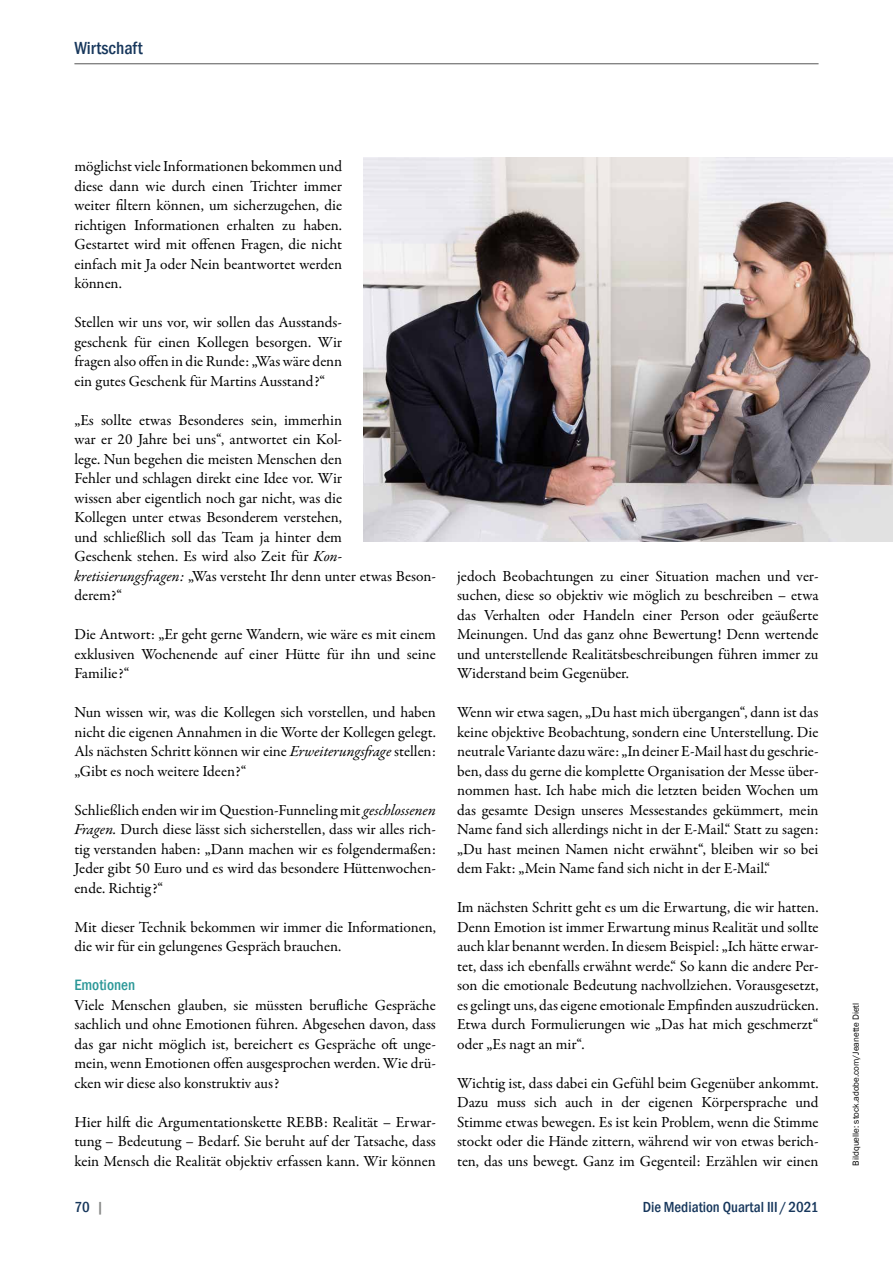
<style>
.page{position:relative;width:893px;height:1263px;background:#fff}
.page>*{position:absolute;margin:0;border:0;box-sizing:border-box;transform-origin:0 0}
.t1{font:500 condensed 18px "Franklin Gothic";color:#17375c}
.t2{font:15.45px/19.5px "Garamond Premr Pro";color:#000;text-align:justify}
.t3{font:500 condensed 15.45px "Franklin Gothic";color:#2c9898}
.t4{font:500 condensed 15px "Franklin Gothic";color:#17375c}
.t5{font:9px "Franklin Gothic";color:#000}
.s1{font-style:italic}
.s2{color:#868786}
</style>
<div class="page">
<hr style="left:74px;top:63px;width:745px;height:1px;background:#565655">
<img style="left:363px;top:157px;width:530px;height:385px">
<p class="t1" style="left:74px;top:36px;width:70px">Wirtschaft</p>
<p class="t2" style="left:74px;top:157px;width:269px">möglichst viele Informationen bekommen und diese dann wie durch einen Trichter immer weiter filtern können, um sicherzugehen, die richtigen Informationen erhalten zu haben.<br>Gestartet wird mit offenen Fragen, die nicht einfach mit Ja oder Nein beantwortet werden können.</p>
<p class="t2" style="left:74px;top:313px;width:269px">Stellen wir uns vor, wir sollen das Ausstands&shy;geschenk für einen Kollegen besorgen. Wir fragen also offen in die Runde: „Was wäre denn ein gutes Geschenk für Martins Ausstand?“</p>
<p class="t2" style="left:74px;top:410px;width:363px;text-align:left">„Es sollte etwas Besonderes sein, immerhin<br>war er 20 Jahre bei uns“, antwortet ein Kol-<br>lege. Nun begehen die meisten Menschen den<br>Fehler und schlagen direkt eine Idee vor. Wir<br>wissen aber eigentlich noch gar nicht, was die<br>Kollegen unter etwas Besonderem verstehen,<br>und schließlich soll das Team ja hinter dem<br>Geschenk stehen. Es wird also Zeit für <span class="s1">Kon&shy;kretisierungsfragen:</span> „Was versteht Ihr denn unter etwas Beson&shy;derem?“</p>
<p class="t2" style="left:74px;top:625px;width:363px">Die Antwort: „Er geht gerne Wandern, wie wäre es mit einem exklusiven Wochenende auf einer Hütte für ihn und seine Familie?“</p>
<p class="t2" style="left:74px;top:703px;width:363px">Nun wissen wir, was die Kollegen sich vorstellen, und haben nicht die eigenen Annahmen in die Worte der Kollegen gelegt.<br>Als nächsten Schritt können wir eine <span class="s1">Erweiterungsfrage</span> stellen: „Gibt es noch weitere Ideen?“</p>
<p class="t2" style="left:74px;top:800px;width:363px">Schließlich enden wir im Question-Funneling mit <span class="s1">geschlossenen Fragen.</span> Durch diese lässt sich sicherstellen, dass wir alles rich&shy;tig verstanden haben: „Dann machen wir es folgendermaßen:<br>Jeder gibt 50 Euro und es wird das besondere Hüttenwochen&shy;ende. Richtig?“</p>
<p class="t2" style="left:74px;top:917px;width:363px">Mit dieser Technik bekommen wir immer die Informationen, die wir für ein gelungenes Gespräch brauchen.</p>
<p class="t3" style="left:74px;top:975px;width:62px">Emotionen</p>
<p class="t2" style="left:74px;top:995px;width:363px">Viele Menschen glauben, sie müssten berufliche Gespräche sachlich und ohne Emotionen führen. Abgesehen davon, dass das gar nicht möglich ist, bereichert es Gespräche oft unge&shy;mein, wenn Emotionen offen ausgesprochen werden. Wie drü&shy;cken wir diese also konstruktiv aus?</p>
<p class="t2" style="left:74px;top:1112px;width:363px">Hier hilft die Argumentationskette REBB: Realität – Erwar&shy;tung – Bedeutung – Bedarf. Sie beruht auf der Tatsache, dass kein Mensch die Realität objektiv erfassen kann. Wir können</p>
<p class="t2" style="left:457px;top:566px;width:363px">jedoch Beobachtungen zu einer Situation machen und ver&shy;suchen, diese so objektiv wie möglich zu beschreiben – etwa das Verhalten oder Handeln einer Person oder geäußerte Meinungen. Und das ganz ohne Bewertung! Denn wertende und unterstellende Realitätsbeschreibungen führen immer zu Widerstand beim Gegenüber.</p>
<p class="t2" style="left:457px;top:703px;width:363px">Wenn wir etwa sagen, „Du hast mich übergangen“, dann ist das keine objektive Beobachtung, sondern eine Unterstellung. Die neutrale Variante dazu wäre: „In deiner E-Mail hast du geschrie&shy;ben, dass du gerne die komplette Organisation der Messe über&shy;nommen hast. Ich habe mich die letzten beiden Wochen um das gesamte Design unseres Messestandes gekümmert, mein Name fand sich allerdings nicht in der E-Mail.“ Statt zu sagen: „Du hast meinen Namen nicht erwähnt“, bleiben wir so bei dem Fakt: „Mein Name fand sich nicht in der E-Mail.“</p>
<p class="t2" style="left:457px;top:898px;width:363px">Im nächsten Schritt geht es um die Erwartung, die wir hatten.<br>Denn Emotion ist immer Erwartung minus Realität und sollte auch klar benannt werden. In diesem Beispiel: „Ich hätte erwar&shy;tet, dass ich ebenfalls erwähnt werde.“ So kann die andere Per&shy;son die emotionale Bedeutung nachvollziehen. Vorausgesetzt, es gelingt uns, das eigene emotionale Empfinden auszudrücken.<br>Etwa durch Formulierungen wie „Das hat mich geschmerzt“ oder „Es nagt an mir“.</p>
<p class="t2" style="left:457px;top:1073px;width:363px">Wichtig ist, dass dabei ein Gefühl beim Gegenüber ankommt.<br>Dazu muss sich auch in der eigenen Körpersprache und Stimme etwas bewegen. Es ist kein Problem, wenn die Stimme stockt oder die Hände zittern, während wir von etwas berich&shy;ten, das uns bewegt. Ganz im Gegenteil: Erzählen wir einen</p>
<p class="t4" style="left:74px;top:1197px;width:31px">70 <span class="s2">|</span></p>
<p class="t4" style="left:643px;top:1197px;width:177px">Die Mediation Quartal III /2021</p>
<p class="t5" style="left:850px;top:1165px;width:164px;rotate:-90deg">Bildquelle: stock.adobe.com/Jeanette Dietl</p>
</div>
